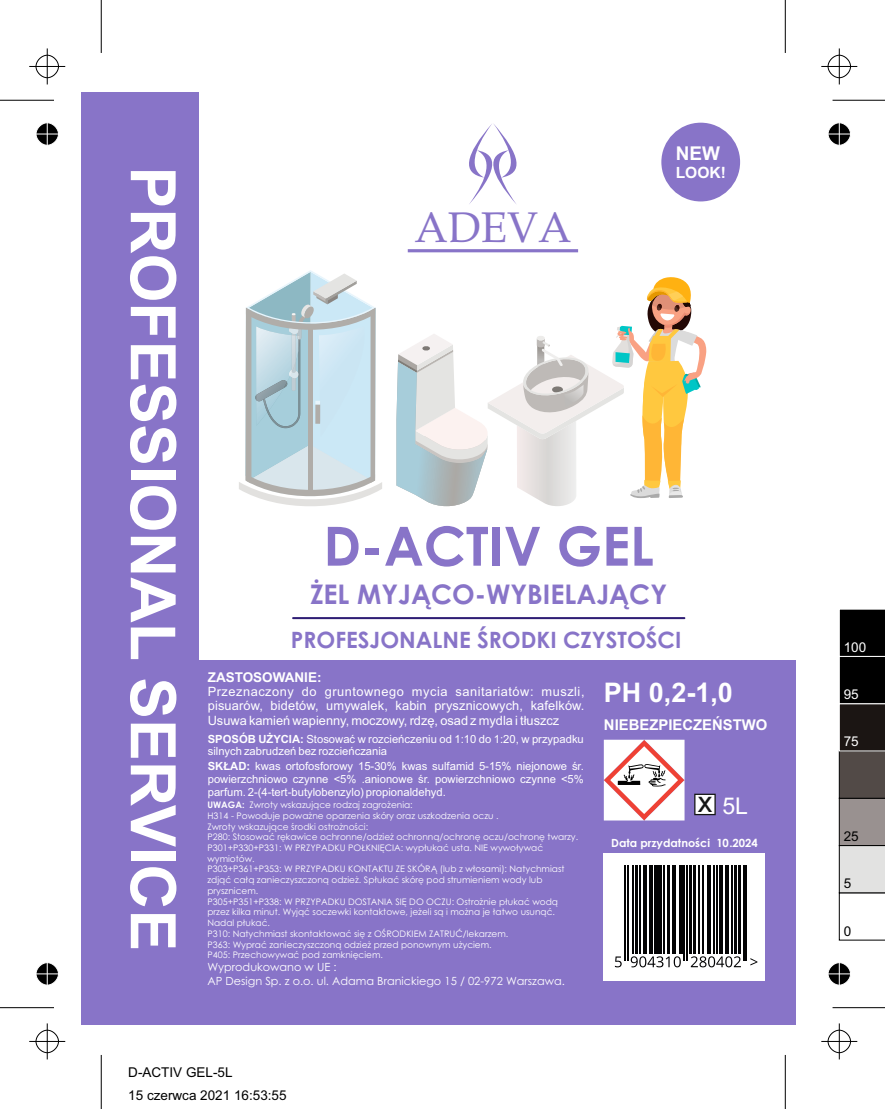
<style>
.page{position:relative;width:885px;height:1109px;background:#fff}
.page>*{position:absolute;margin:0;border:0;box-sizing:border-box;transform-origin:0 0}
.t1{font:700 62.55px "Arial";color:#fff}
.t2{font:700 54px "Century Gothic";color:#8874c8}
.t3{font:42.98px "Book Antiqua";color:#8874c8}
.t4{font:29.25px "Arial";color:#151616}
.t5{font:700 27px "Century Gothic";color:#8874c8}
.t6{font:700 27px "Arial";color:#fff}
.t7{font:22.95px "Arial";color:#fff}
.t8{font:700 22.5px "Century Gothic";color:#8874c8}
.t9{font:700 18.9px "Arial";color:#fff}
.t10{font:700 15.53px "Arial";color:#fff}
.t11{font:700 14.85px "Arial";color:#fff}
.t12{font:13.5px/22.5px "Arial";color:#000}
.t13{font:700 13.5px "Arial";color:#fff}
.t14{font:13.5px "Arial";color:#fff}
.t15{font:12.83px/14.4px "Arial";color:#fff;text-align:justify}
.t16{font:11.25px/12.6px "Arial";color:#fff}
.t17{font:11.25px/13.5px "Century Gothic";color:#fff}
.t18{font:700 11.25px "Century Gothic";color:#fff}
.t19{font:9px/10.8px "Century Gothic";color:#fff}
.s1{font-weight:700}
</style>
<div class="page">
<div style="left:661px;top:123px;width:79px;height:78px;background:#8874c8;border-radius:50%"></div>
<div style="left:81px;top:93px;width:118px;height:923px;background:#8874c8"></div>
<div style="left:81px;top:659px;width:715px;height:364px;background:#8874c8"></div>
<hr style="left:408px;top:249px;width:170px;height:3px;background:#8874c8">
<svg style="left:469px;top:124px;width:48px;height:80px"></svg>
<div style="left:604px;top:853px;width:161px;height:127px;background:#fff"></div>
<hr style="left:292px;top:617px;width:393px;height:2px;background:#2e1d74">
<svg style="left:239px;top:270px;width:143px;height:236px"></svg>
<svg style="left:396px;top:277px;width:310px;height:230px"></svg>
<div style="left:694px;top:793px;width:22px;height:22px;background:#fff;border:1px solid #151616"></div>
<svg style="left:604px;top:739px;width:81px;height:81px;background:#efd6d6"></svg>
<svg style="left:614px;top:866px;width:138px;height:102px"></svg>
<hr style="left:625px;top:865px;width:1px;height:95px;background:#030304">
<hr style="left:627px;top:865px;width:2px;height:95px;background:#030304">
<hr style="left:632px;top:865px;width:2px;height:88px;background:#030304">
<hr style="left:635px;top:865px;width:3px;height:88px;background:#030304">
<hr style="left:639px;top:865px;width:1px;height:88px;background:#030304">
<hr style="left:643px;top:865px;width:4px;height:88px;background:#030304">
<hr style="left:649px;top:865px;width:4px;height:88px;background:#030304">
<hr style="left:654px;top:865px;width:2px;height:88px;background:#030304">
<div style="left:657px;top:865px;width:5px;height:88px;background:#030304"></div>
<hr style="left:663px;top:865px;width:1px;height:88px;background:#030304">
<hr style="left:667px;top:865px;width:3px;height:88px;background:#030304">
<hr style="left:672px;top:865px;width:2px;height:88px;background:#030304">
<hr style="left:675px;top:865px;width:1px;height:88px;background:#030304">
<hr style="left:679px;top:865px;width:3px;height:88px;background:#030304">
<hr style="left:684px;top:865px;width:1px;height:95px;background:#030304">
<hr style="left:686px;top:865px;width:2px;height:95px;background:#030304">
<hr style="left:689px;top:865px;width:3px;height:88px;background:#030304">
<hr style="left:693px;top:865px;width:3px;height:88px;background:#030304">
<hr style="left:698px;top:865px;width:1px;height:88px;background:#030304">
<hr style="left:702px;top:865px;width:1px;height:88px;background:#030304">
<hr style="left:707px;top:865px;width:4px;height:88px;background:#030304">
<hr style="left:714px;top:865px;width:1px;height:88px;background:#030304">
<hr style="left:716px;top:865px;width:1px;height:88px;background:#030304">
<hr style="left:719px;top:865px;width:4px;height:88px;background:#030304">
<hr style="left:725px;top:865px;width:4px;height:88px;background:#030304">
<hr style="left:732px;top:865px;width:1px;height:88px;background:#030304">
<hr style="left:734px;top:865px;width:3px;height:88px;background:#030304">
<hr style="left:738px;top:865px;width:3px;height:88px;background:#030304">
<hr style="left:743px;top:865px;width:1px;height:95px;background:#030304">
<hr style="left:746px;top:865px;width:1px;height:95px;background:#030304">
<svg style="left:615px;top:956px;width:7px;height:11px"></svg>
<svg style="left:631px;top:956px;width:50px;height:11px"></svg>
<svg style="left:691px;top:956px;width:50px;height:11px"></svg>
<svg style="left:750px;top:957px;width:7px;height:8px"></svg>
<hr style="left:0;top:1007px;width:54px;height:1px;background:#000">
<hr style="left:101px;top:1054px;width:1px;height:54px;background:#000">
<hr style="left:0;top:100px;width:54px;height:1px;background:#000">
<hr style="left:101px;top:0;width:1px;height:53px;background:#000">
<hr style="left:832px;top:100px;width:53px;height:1px;background:#000">
<hr style="left:785px;top:0;width:1px;height:53px;background:#000">
<hr style="left:832px;top:1007px;width:53px;height:1px;background:#000">
<hr style="left:785px;top:1054px;width:1px;height:54px;background:#000">
<svg style="left:36px;top:1029px;width:23px;height:23px"></svg>
<hr style="left:29px;top:1040px;width:36px;height:1px;background:#000">
<hr style="left:47px;top:1023px;width:1px;height:36px;background:#000">
<svg style="left:36px;top:55px;width:23px;height:23px"></svg>
<hr style="left:29px;top:66px;width:36px;height:1px;background:#000">
<hr style="left:47px;top:48px;width:1px;height:36px;background:#000">
<svg style="left:828px;top:55px;width:23px;height:23px"></svg>
<hr style="left:821px;top:66px;width:36px;height:1px;background:#000">
<hr style="left:839px;top:48px;width:1px;height:36px;background:#000">
<svg style="left:828px;top:1029px;width:23px;height:23px"></svg>
<hr style="left:821px;top:1040px;width:36px;height:1px;background:#000">
<hr style="left:839px;top:1023px;width:1px;height:36px;background:#000">
<svg style="left:36px;top:962px;width:23px;height:23px"></svg>
<hr style="left:29px;top:973px;width:36px;height:1px;background:#fff">
<hr style="left:47px;top:955px;width:1px;height:36px;background:#fff">
<svg style="left:36px;top:122px;width:23px;height:24px"></svg>
<hr style="left:29px;top:134px;width:36px;height:1px;background:#fff">
<hr style="left:47px;top:116px;width:1px;height:36px;background:#fff">
<svg style="left:828px;top:122px;width:23px;height:24px"></svg>
<hr style="left:821px;top:134px;width:36px;height:1px;background:#fff">
<hr style="left:839px;top:116px;width:1px;height:36px;background:#fff">
<svg style="left:828px;top:962px;width:23px;height:23px"></svg>
<hr style="left:821px;top:973px;width:36px;height:1px;background:#fff">
<hr style="left:839px;top:955px;width:1px;height:36px;background:#fff">
<svg style="left:839px;top:609px;width:46px;height:331px;background:#6a6766"></svg>
<h1 class="t1" style="left:176px;top:166px;width:786px;rotate:90deg">PROFESSIONAL SERVICE</h1>
<h3 class="t3" style="left:414px;top:211px;width:159px">ADEVA</h3>
<h3 class="t9" style="left:676px;top:146px;width:46px">NEW</h3>
<h3 class="t10" style="left:676px;top:166px;width:52px">LOOK!</h3>
<h2 class="t2" style="left:323px;top:525px;width:332px">D-ACTIV GEL</h2>
<h3 class="t5" style="left:310px;top:584px;width:358px">ŻEL MYJĄCO-WYBIELAJĄCY</h3>
<h3 class="t8" style="left:291px;top:631px;width:392px">PROFESJONALNE ŚRODKI CZYSTOŚCI</h3>
<h3 class="t13" style="left:208px;top:671px;width:115px">ZASTOSOWANIE:</h3>
<h3 class="t15" style="left:208px;top:685px;width:378px">Przeznaczony do gruntownego mycia sanitariatów: muszli, pisuarów, bidetów, umywalek, kabin prysznicowych, kafelków.<br>Usuwa kamień wapienny, moczowy, rdzę, osad z mydla i tłuszcz</h3>
<p class="t16" style="left:208px;top:733px;width:378px"><span class="s1">SPOSÓB UŻYCIA:</span> Stosować w rozcieńczeniu od 1:10 do 1:20, w przypadku silnych zabrudzeń bez rozcieńczania</p>
<p class="t16" style="left:208px;top:761px;width:378px;text-align:justify"><span class="s1">SKŁAD:</span> kwas ortofosforowy 15-30% kwas sulfamid 5-15% niejonowe śr. powierzchniowo czynne &lt;5% .anionowe śr. powierzchniowo czynne &lt;5% parfum. 2-(4-tert-butylobenzylo) propionaldehyd.</p>
<p class="t19" style="left:207px;top:800px;width:372px"><span class="s1">UWAGA:</span> Zwroty wskazujące rodzaj zagrożenia:<br>H314 - Powoduje poważne oparzenia skóry oraz uszkodzenia oczu .<br>Zwroty wskazujące środki ostrożności:<br>P280: Stosować rękawice ochronne/odzież ochronną/ochronę oczu/ochronę twarzy.<br>P301+P330+P331: W PRZYPADKU POŁKNIĘCIA: wypłukać usta. NIE wywoływać wymiotów.<br>P303+P361+P353: W PRZYPADKU KONTAKTU ZE SKÓRĄ (lub z włosami): Natychmiast zdjąć całą zanieczyszczoną odzież. Spłukać skórę pod strumieniem wody lub prysznicem.<br>P305+P351+P338: W PRZYPADKU DOSTANIA SIĘ DO OCZU: Ostrożnie płukać wodą przez kilka minut. Wyjąć soczewki kontaktowe, jeżeli są i można je łatwo usunąć.<br>Nadal płukać.<br>P310: Natychmiast skontaktować się z OŚRODKIEM ZATRUĆ/lekarzem.<br>P363: Wyprać zanieczyszczoną odzież przed ponownym użyciem.<br>P405: Przechowywać pod zamknięciem.</p>
<p class="t17" style="left:207px;top:961px;width:359px">Wyprodukowano w UE :<br>AP Design Sp. z o.o. ul. Adama Branickiego 15 / 02-972 Warszawa.</p>
<h3 class="t6" style="left:604px;top:682px;width:131px">PH 0,2-1,0</h3>
<h3 class="t11" style="left:604px;top:718px;width:165px">NIEBEZPIECZEŃSTWO</h3>
<h3 class="t4" style="left:698px;top:790px;width:16px">x</h3>
<h3 class="t7" style="left:722px;top:797px;width:27px">5L</h3>
<p class="t18" style="left:611px;top:838px;width:148px">Data przydatności 10.2024</p>
<h3 class="t12" style="left:128px;top:1062px;width:160px">D-ACTIV GEL-5L<br>15 czerwca 2021 16:53:55</h3>
<h3 class="t14" style="left:844px;top:642px;width:24px">100</h3>
<h3 class="t14" style="left:844px;top:689px;width:17px">95</h3>
<h3 class="t14" style="left:844px;top:736px;width:17px">75</h3>
<h3 class="t12" style="left:844px;top:826px;width:17px">25</h3>
<h3 class="t12" style="left:844px;top:873px;width:9px">5</h3>
<h3 class="t12" style="left:844px;top:920px;width:9px">0</h3>
</div>
